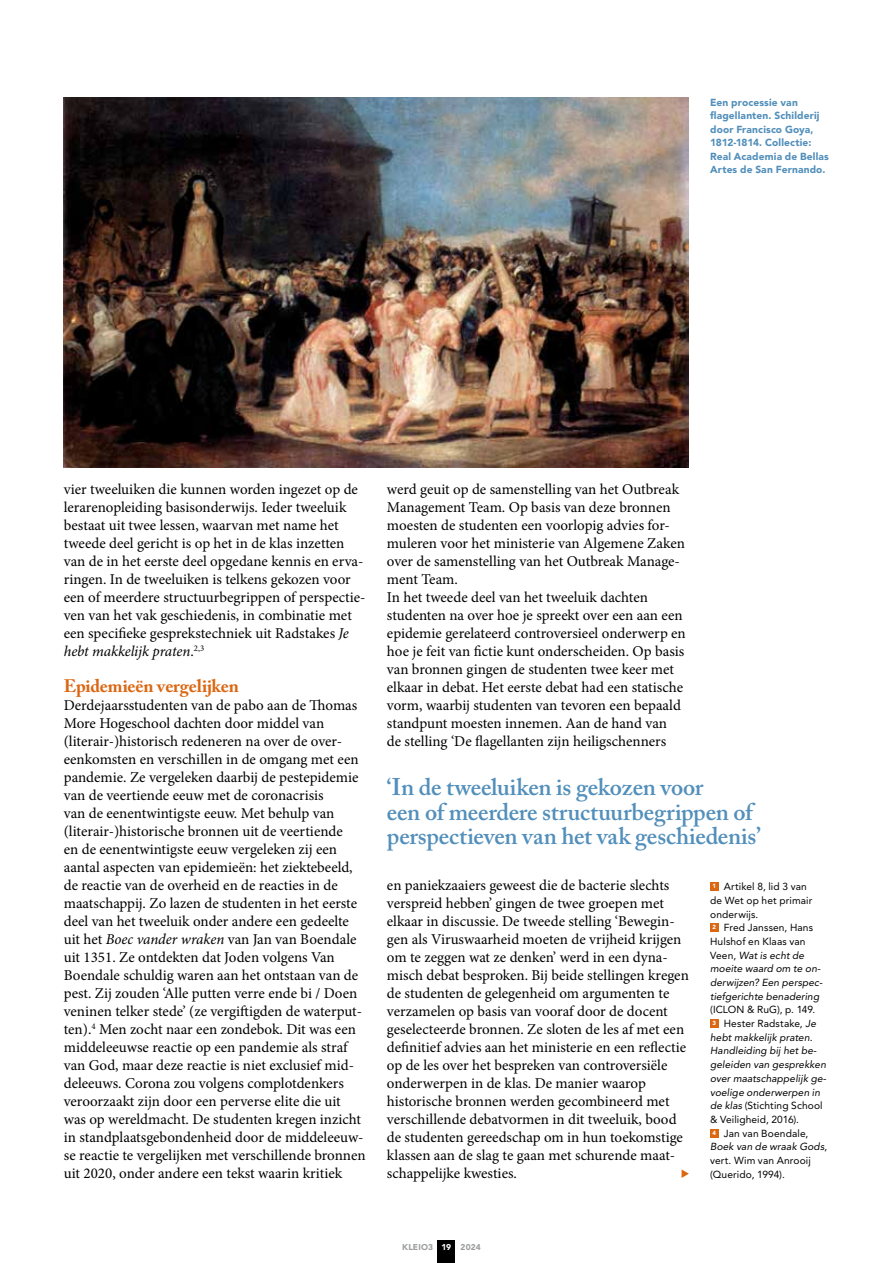
<style>
.page{position:relative;width:893px;height:1263px;background:#fff}
.page>*{position:absolute;margin:0;border:0;box-sizing:border-box;transform-origin:0 0}
.t1{font:600 24px/24px "Adobe Caslon Pro";letter-spacing:-.01em;color:#528fbb}
.t2{font:700 18px "Adobe Caslon Pro";letter-spacing:-.01em;color:#db6712}
.t3{font:15px/18px "Minion Pro";color:#000}
.t4{font:italic 10.2px/13.6px "Avenir LT Std";letter-spacing:.01em;color:#000}
.t5{font:10.2px/13.6px "Avenir LT Std";letter-spacing:.01em;color:#000}
.t6{font:900 10.2px/13.5px "Avenir LT Std";letter-spacing:.015em;color:#528fbb}
.t7{font:900 8.4px "Avenir LT Std";letter-spacing:.02em;color:#9c9e9f}
.t8{font:900 6px "Avenir LT Std";color:#fff}
.s1{font-style:italic}
.s2{font-style:normal}
.s3{color:#fff}
</style>
<div class="page">
<div style="left:438px;top:1240px;width:17px;height:23px;background:#000"></div>
<img style="left:64px;top:98px;width:625px;height:369px">
<div style="left:710px;top:882px;width:9px;height:9px;background:#db6712"></div>
<div style="left:710px;top:923px;width:9px;height:9px;background:#db6712"></div>
<div style="left:710px;top:1019px;width:9px;height:9px;background:#db6712"></div>
<div style="left:710px;top:1129px;width:9px;height:8px;background:#db6712"></div>
<svg style="left:682px;top:1169px;width:7px;height:9px"></svg>
<p class="t6" style="left:710px;top:95px;width:120px">Een processie van flagellanten. Schilderij door Francisco Goya,<br>1812-1814. Collectie:<br>Real Academia de Bellas<br>Artes de San Fernando.</p>
<p class="t3" style="left:64px;top:480px;width:303px">vier tweeluiken die kunnen worden ingezet op de lerarenopleiding basisonderwijs. Ieder tweeluik bestaat uit twee lessen, waarvan met name het tweede deel gericht is op het in de klas inzetten van de in het eerste deel opgedane kennis en erva&shy;ringen. In de tweeluiken is telkens gekozen voor een of meerdere structuurbegrippen of perspectie&shy;ven van het vak geschiedenis, in combinatie met een specifieke gesprekstechniek uit Radstakes <span class="s1">Je hebt makkelijk praten</span>.<sup>2,3</sup></p>
<p class="t2" style="left:64px;top:675px;width:177px">Epidemieën vergelijken</p>
<p class="t3" style="left:64px;top:696px;width:303px">Derdejaarsstudenten van de pabo aan de Thomas More Hogeschool dachten door middel van (literair-)historisch redeneren na over de over&shy;eenkomsten en verschillen in de omgang met een pandemie. Ze vergeleken daarbij de pestepidemie van de veertiende eeuw met de coronacrisis<br>van de eenentwintigste eeuw. Met behulp van (literair-)historische bronnen uit de veertiende<br>en de eenentwintigste eeuw vergeleken zij een aantal aspecten van epidemieën: het ziektebeeld, de reactie van de overheid en de reacties in de maatschappij. Zo lazen de studenten in het eerste deel van het tweeluik onder andere een gedeelte uit het <span class="s1">Boec vander wraken</span> van Jan van Boendale uit 1351. Ze ontdekten dat Joden volgens Van Boendale schuldig waren aan het ontstaan van de pest. Zij zouden ‘Alle putten verre ende bi / Doen veninen telker stede’ (ze vergiftigden de waterput&shy;ten).<sup>4</sup> Men zocht naar een zondebok. Dit was een middeleeuwse reactie op een pandemie als straf van God, maar deze reactie is niet exclusief mid&shy;deleeuws. Corona zou volgens complotdenkers veroorzaakt zijn door een perverse elite die uit was op wereldmacht. De studenten kregen inzicht in standplaatsgebondenheid door de middeleeuw&shy;se reactie te vergelijken met verschillende bronnen uit 2020, onder andere een tekst waarin kritiek</p>
<p class="t3" style="left:387px;top:480px;width:300px">werd geuit op de samenstelling van het Outbreak Management Team. Op basis van deze bronnen moesten de studenten een voorlopig advies for&shy;muleren voor het ministerie van Algemene Zaken over de samenstelling van het Outbreak Manage&shy;ment Team.<br>In het tweede deel van het tweeluik dachten studenten na over hoe je spreekt over een aan een epidemie gerelateerd controversieel onderwerp en hoe je feit van fictie kunt onderscheiden. Op basis van bronnen gingen de studenten twee keer met elkaar in debat. Het eerste debat had een statische vorm, waarbij studenten van tevoren een bepaald standpunt moesten innemen. Aan de hand van<br>de stelling ‘De flagellanten zijn heiligschenners</p>
<h1 class="t1" style="left:387px;top:775px;width:375px">‘In de tweeluiken is gekozen voor<br>een of meerdere structuurbegrippen of perspectieven van het vak geschiedenis’</h1>
<p class="t3" style="left:387px;top:876px;width:303px">en paniekzaaiers geweest die de bacterie slechts verspreid hebben’ gingen de twee groepen met elkaar in discussie. De tweede stelling ‘Bewegin&shy;gen als Viruswaarheid moeten de vrijheid krijgen om te zeggen wat ze denken’ werd in een dyna&shy;misch debat besproken. Bij beide stellingen kregen de studenten de gelegenheid om argumenten te verzamelen op basis van vooraf door de docent geselecteerde bronnen. Ze sloten de les af met een definitief advies aan het ministerie en een reflectie op de les over het bespreken van controversiële onderwerpen in de klas. De manier waarop historische bronnen werden gecombineerd met verschillende debatvormen in dit tweeluik, bood de studenten gereedschap om in hun toekomstige klassen aan de slag te gaan met schurende maat&shy;schappelijke kwesties.</p>
<p class="t5" style="left:710px;top:880px;width:104px;text-indent:14px">Artikel 8, lid 3 van de Wet op het primair onderwijs.</p>
<p class="t4" style="left:710px;top:921px;width:114px;text-indent:14px"><span class="s2">Fred Janssen, Hans<br>Hulshof en Klaas van<br>Veen,</span> Wat is echt de moeite waard om te on&shy;derwijzen? Een perspec&shy;tiefgerichte benadering</p>
<p class="t5" style="left:710px;top:1003px;width:107px">(ICLON &amp; RuG), p. 149.</p>
<p class="t5" style="left:724px;top:1017px;width:94px">Hester Radstake, <span class="s1">Je</span></p>
<p class="t4" style="left:710px;top:1031px;width:104px">hebt makkelijk praten.</p>
<p class="t4" style="left:710px;top:1044px;width:108px">Handleiding bij het be-</p>
<p class="t4" style="left:710px;top:1058px;width:117px">geleiden van gesprekken</p>
<p class="t4" style="left:710px;top:1072px;width:118px">over maatschappelijk ge-</p>
<p class="t4" style="left:710px;top:1085px;width:112px">voelige onderwerpen in</p>
<p class="t5" style="left:710px;top:1099px;width:114px"><span class="s1">de klas</span> (Stichting School</p>
<p class="t5" style="left:710px;top:1113px;width:90px">&amp; Veiligheid, 2016).</p>
<p class="t5" style="left:724px;top:1126px;width:86px">Jan van Boendale,</p>
<p class="t4" style="left:710px;top:1140px;width:119px">Boek van de wraak Gods<span class="s2">,</span></p>
<p class="t5" style="left:710px;top:1154px;width:102px">vert. Wim van Anrooij</p>
<p class="t5" style="left:710px;top:1167px;width:76px">(Querido, 1994).</p>
<p class="t8" style="left:713px;top:883px;width:5px">1</p>
<p class="t8" style="left:713px;top:924px;width:5px">2</p>
<p class="t8" style="left:713px;top:1020px;width:5px">3</p>
<p class="t8" style="left:713px;top:1129px;width:5px">4</p>
<p class="t7" style="left:402px;top:1242px;width:80px">KLEIO3 <span class="s3">19</span> 2024</p>
</div>
